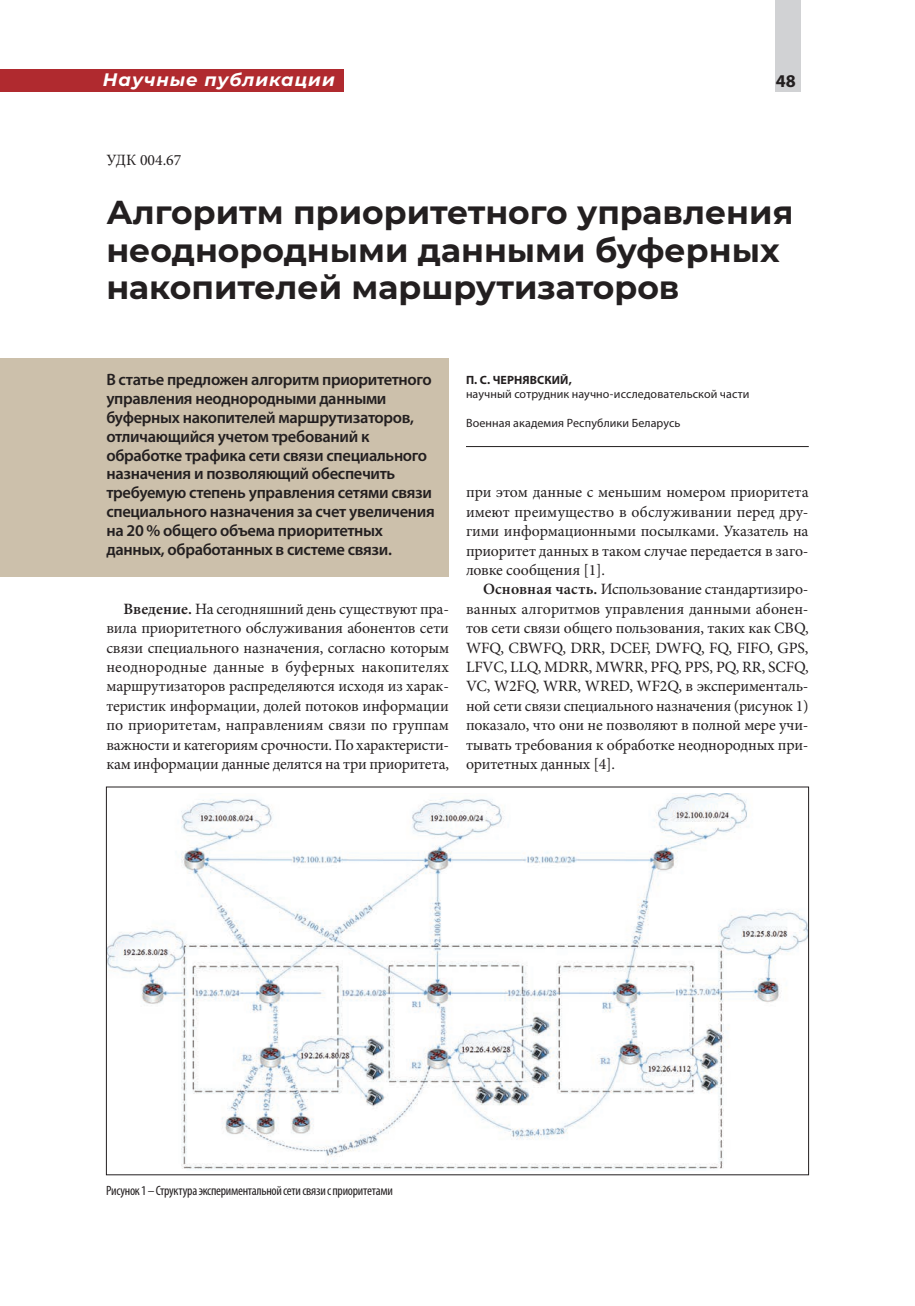
<style>
.page{position:relative;width:915px;height:1306px;background:#fff}
.page>*{position:absolute;margin:0;border:0;box-sizing:border-box;transform-origin:0 0}
._500_Text_OSNOV{font:700 33px/37.7px "Montserrat";color:#231f20}
.t1{font:italic 700 18px "Montserrat";letter-spacing:.05em;color:#fff}
.t2{font:700 18px "Myriad Pro";color:#231f20}
._400_Okno{font:600 16.5px/18.8px "Myriad Pro";letter-spacing:-.02em;color:#231f20}
._500_Text_OSNOV-2{font:15.75px/19.4px "Minion Pro";letter-spacing:-.01em;color:#231f20;text-align:justify}
.Podpis_RISUNOK{font:condensed 13.5px "Myriad Pro";letter-spacing:-.02em;color:#231f20}
.avtor{font:12px "Myriad Pro";letter-spacing:.005em;color:#231f20}
.avtor-2{font:700 12px "Myriad Pro";letter-spacing:.01em;color:#231f20}
.s1{font-weight:600}
</style>
<div class="page">
<div style="left:0;top:358px;width:449px;height:218px;background:#ccc0ab"></div>
<img style="left:108px;top:793px;width:698px;height:376px">
<hr style="left:466px;top:446px;width:342px;height:1px;background:#231f20">
<div style="left:0;top:69px;width:344px;height:22px;background:#b02a2f"></div>
<div style="left:775px;top:0;width:25px;height:91px;background:#d1d2d4"></div>
<p class="t1" style="left:103px;top:67px;width:233px">Научные публикации</p>
<p class="t2" style="left:775px;top:69px;width:21px">48</p>
<p class="_500_Text_OSNOV-2" style="left:106px;top:150px;width:76px">УДК 004.67</p>
<p class="_500_Text_OSNOV" style="left:106px;top:192px;width:688px">Алгоритм приоритетного управления неоднородными данными буферных накопителей маршрутизаторов</p>
<p class="_400_Okno" style="left:106px;top:370px;width:330px">В статье предложен алгоритм приоритетного управления неоднородными данными буферных накопителей маршрутизаторов, отличающийся учетом требований к обработке трафика сети связи специального назначения и позволяющий обеспечить требуемую степень управления сетями связи специального назначения за счет увеличения на 20 % общего объема приоритетных данных, обработанных в системе связи.</p>
<p class="_500_Text_OSNOV-2" style="left:106px;top:599px;width:344px;text-indent:17px"><span class="s1">Введение.</span> На сегодняшний день существуют пра&shy;вила приоритетного обслуживания абонентов сети связи специального назначения, согласно которым неоднородные данные в буферных накопителях маршрутизаторов распределяются исходя из харак&shy;теристик информации, долей потоков информации по приоритетам, направлениям связи по группам важности и категориям срочности. По характеристи&shy;кам информации данные делятся на три приоритета,</p>
<p class="avtor-2" style="left:466px;top:372px;width:107px">П. С. ЧЕРНЯВСКИЙ,</p>
<p class="avtor" style="left:466px;top:387px;width:285px">научный сотрудник научно-исследовательской части</p>
<p class="avtor" style="left:466px;top:416px;width:216px">Военная академия Республики Беларусь</p>
<p class="_500_Text_OSNOV-2" style="left:466px;top:482px;width:344px">при этом данные с меньшим номером приоритета имеют преимущество в обслуживании перед дру&shy;гими информационными посылками. Указатель на приоритет данных в таком случае передается в заго&shy;ловке сообщения [1].</p>
<p class="_500_Text_OSNOV-2" style="left:466px;top:579px;width:344px;text-indent:17px"><span class="s1">Основная часть.</span> Использование стандартизиро&shy;ванных алгоритмов управления данными абонен&shy;тов сети связи общего пользования, таких как CBQ, WFQ, CBWFQ, DRR, DCEF, DWFQ, FQ, FIFO, GPS, LFVС, LLQ, MDRR, MWRR, PFQ, PPS, PQ, RR, SCFQ, VC, W2FQ, WRR, WRED, WF2Q, в эксперименталь&shy;ной сети связи специального назначения (рисунок 1) показало, что они не позволяют в полной мере учи&shy;тывать требования к обработке неоднородных при&shy;оритетных данных [4].</p>
<p class="Podpis_RISUNOK" style="left:106px;top:1182px;width:288px">Рисунок 1 – Структура экспериментальной сети связи с приоритетами</p>
</div>
